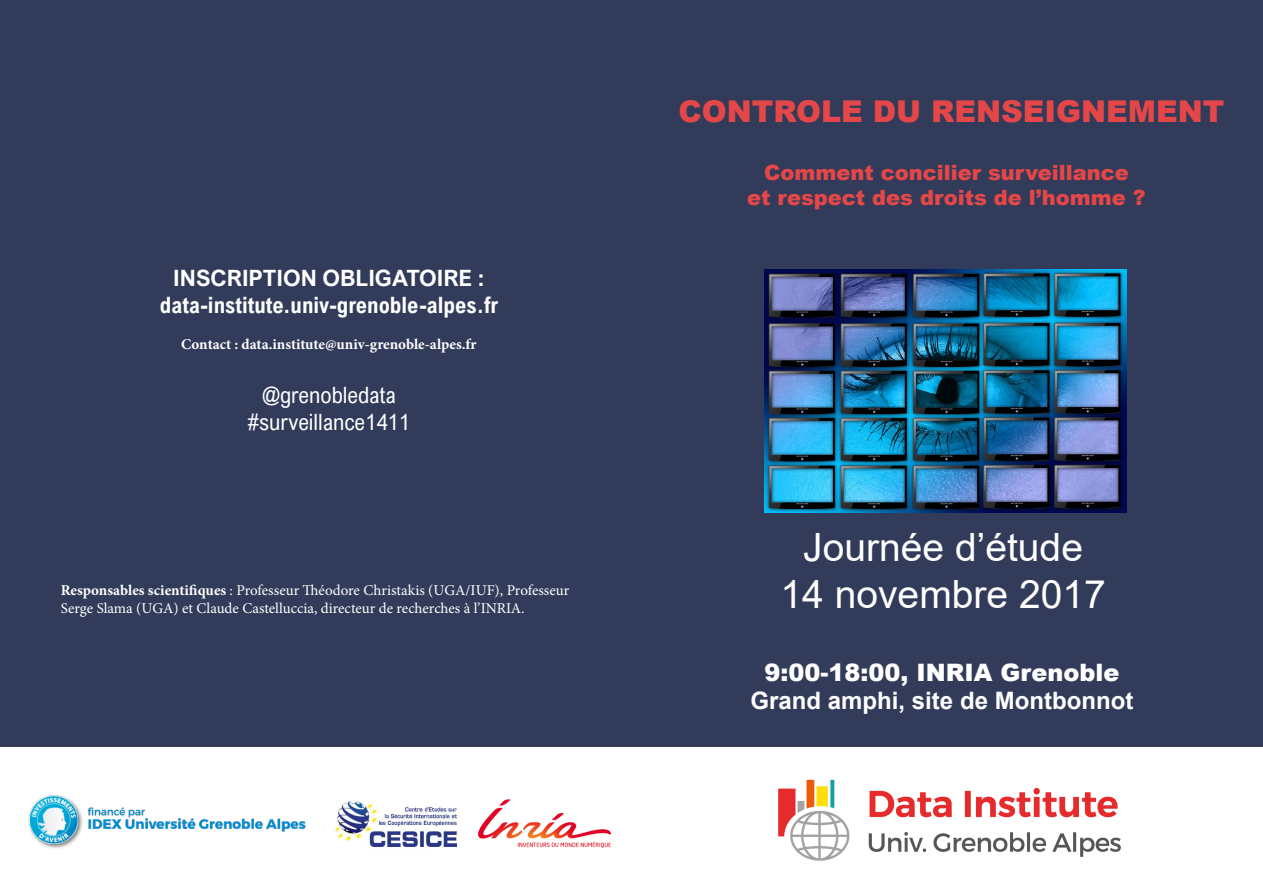
<style>
.page{position:relative;width:1263px;height:893px;background:#fff}
.page>*{position:absolute;margin:0;border:0;box-sizing:border-box;transform-origin:0 0}
.t1{font:39px "Arial";color:#fff}
.t2{font:900 30px "Arial";color:#e54748}
.t3{font:700 24px "Arial";color:#fff}
.t4{font:900 24px "Arial";color:#fff}
.t5{font:700 22.5px "Arial Nova Cond";color:#fff}
.t6{font:22.5px "Arial Nova Cond";color:#fff}
.t7{font:700 22.5px "Arial Nova";color:#fff}
.t8{font:900 21px "Arial";color:#e54748}
.t9{font:15px/18px "Minion Pro";color:#fff}
.t10{font:700 15px "Minion Pro";color:#fff}
.s1{font-weight:700}
</style>
<div class="page">
<div style="left:0;top:0;width:1263px;height:746px;background:#323c5a"></div>
<img style="left:778px;top:779px;width:343px;height:82px">
<img style="left:765px;top:270px;width:361px;height:242px">
<img style="left:28px;top:795px;width:278px;height:54px">
<img style="left:333px;top:800px;width:125px;height:47px">
<img style="left:477px;top:799px;width:134px;height:49px">
<p class="t7" style="left:173px;top:265px;width:313px">INSCRIPTION OBLIGATOIRE :</p>
<p class="t5" style="left:160px;top:291px;width:340px">data-institute.univ-grenoble-alpes.fr</p>
<p class="t10" style="left:181px;top:333px;width:297px">Contact : data.institute@univ-grenoble-alpes.fr</p>
<p class="t6" style="left:262px;top:381px;width:135px">@grenobledata</p>
<p class="t6" style="left:248px;top:408px;width:164px">#surveillance1411</p>
<p class="t9" style="left:61px;top:581px;width:510px"><span class="s1">Responsables scientifiques</span> : Professeur Théodore Christakis (UGA/IUF), Professeur<br>Serge Slama (UGA) et Claude Castelluccia, directeur de recherches à l’INRIA.</p>
<p class="t2" style="left:678px;top:90px;width:548px">CONTROLE DU RENSEIGNEMENT</p>
<p class="t8" style="left:764px;top:157px;width:366px">Comment concilier surveillance</p>
<p class="t8" style="left:747px;top:182px;width:400px">et respect des droits de l’homme ?</p>
<p class="t1" style="left:803px;top:521px;width:281px">Journée d’étude</p>
<p class="t1" style="left:780px;top:568px;width:327px">14 novembre 2017</p>
<p class="t4" style="left:764px;top:654px;width:357px">9:00-18:00, INRIA Grenoble</p>
<p class="t3" style="left:750px;top:684px;width:384px">Grand amphi, site de Montbonnot</p>
</div>
